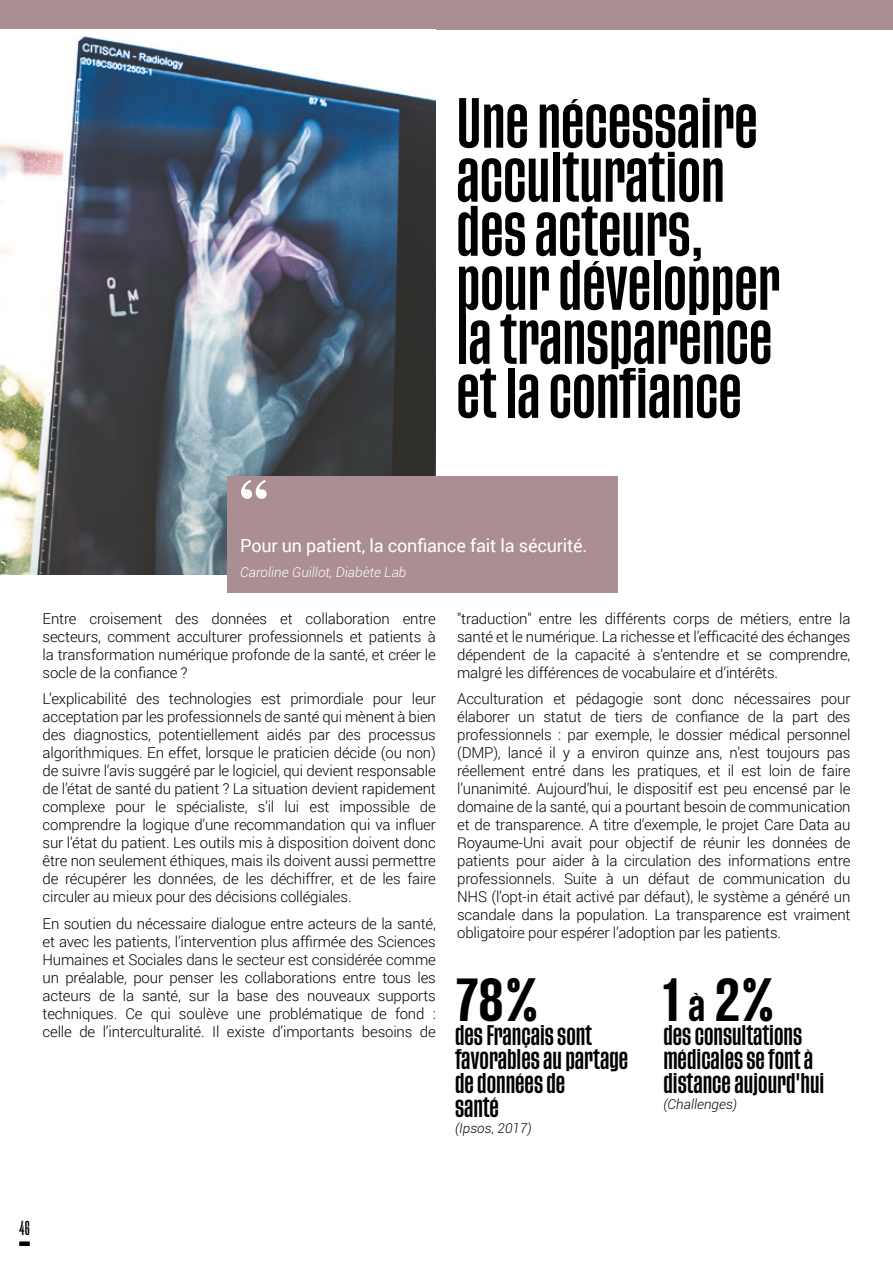
<style>
.page{position:relative;width:893px;height:1263px;background:#fff}
.page>*{position:absolute;margin:0;border:0;box-sizing:border-box;transform-origin:0 0}
.t1{font:700 57px "Century Schoolbook";color:#fff}
.t2{font:500 52.5px/54px "Tusker Grotesk 4500";color:#000}
.t3{font:500 45px "Tusker Grotesk 6500";color:#000}
.t4{font:500 21px/24px "Tusker Grotesk 4500";color:#000}
.t5{font:18px "Roboto";letter-spacing:-.01em;color:#fff}
.t6{font:300 15px/18px "Roboto";letter-spacing:-.01em;color:#000;text-align:justify}
.t7{font:500 15px "Tusker Grotesk 3500";color:#000}
.t8{font:italic 300 13.5px "Roboto";color:#fff}
.t9{font:italic 300 13.5px "Roboto";color:#000}
.s1{font-size:30px}
</style>
<div class="page">
<div style="left:0;top:0;width:893px;height:30px;background:#ab8e93"></div>
<div style="left:19px;top:1241px;width:11px;height:5px;background:#000"></div>
<img style="left:0;top:36px;width:436px;height:538px">
<div style="left:227px;top:476px;width:391px;height:116px;background:#ab8e93"></div>
<h2 class="t2" style="left:456px;top:99px;width:325px">Une nécessaire acculturation des acteurs, pour développer la transparence et la confiance</h2>
<h1 class="t1" style="left:240px;top:457px;width:29px">“</h1>
<p class="t5" style="left:240px;top:533px;width:349px">Pour un patient, la confiance fait la sécurité.</p>
<p class="t8" style="left:240px;top:562px;width:168px">Caroline Guillot, Diabète Lab</p>
<p class="t6" style="left:43px;top:609px;width:395px">Entre croisement des données et collaboration entre secteurs, comment acculturer professionnels et patients à la transformation numérique profonde de la santé, et créer le socle de la confiance ?</p>
<p class="t6" style="left:43px;top:689px;width:395px">L’explicabilité des technologies est primordiale pour leur acceptation par les professionnels de santé qui mènent à bien des diagnostics, potentiellement aidés par des processus algorithmiques. En effet, lorsque le praticien décide (ou non) de suivre l’avis suggéré par le logiciel, qui devient responsable de l’état de santé du patient ? La situation devient rapidement complexe pour le spécialiste, s’il lui est impossible de comprendre la logique d’une recommandation qui va influer sur l’état du patient. Les outils mis à disposition doivent donc être non seulement éthiques, mais ils doivent aussi permettre de récupérer les données, de les déchiffrer, et de les faire circuler au mieux pour des décisions collégiales.</p>
<p class="t6" style="left:43px;top:914px;width:395px">En soutien du nécessaire dialogue entre acteurs de la santé, et avec les patients, l’intervention plus affirmée des Sciences Humaines et Sociales dans le secteur est considérée comme un préalable, pour penser les collaborations entre tous les acteurs de la santé, sur la base des nouveaux supports techniques. Ce qui soulève une problématique de fond : celle de l’interculturalité. Il existe d’importants besoins de</p>
<p class="t6" style="left:457px;top:609px;width:395px">"traduction" entre les différents corps de métiers, entre la santé et le numérique. La richesse et l’efficacité des échanges dépendent de la capacité à s’entendre et se comprendre, malgré les différences de vocabulaire et d’intérêts.</p>
<p class="t6" style="left:457px;top:689px;width:395px">Acculturation et pédagogie sont donc nécessaires pour élaborer un statut de tiers de confiance de la part des professionnels : par exemple, le dossier médical personnel (DMP), lancé il y a environ quinze ans, n’est toujours pas réellement entré dans les pratiques, et il est loin de faire l’unanimité. Aujourd’hui, le dispositif est peu encensé par le domaine de la santé, qui a pourtant besoin de communication et de transparence. A titre d’exemple, le projet Care Data au Royaume-Uni avait pour objectif de réunir les données de patients pour aider à la circulation des informations entre professionnels. Suite à un défaut de communication du NHS (l’opt-in était activé par défaut), le système a généré un scandale dans la population. La transparence est vraiment obligatoire pour espérer l’adoption par les patients.</p>
<h3 class="t3" style="left:455px;top:973px;width:86px">78%</h3>
<h3 class="t4" style="left:455px;top:1024px;width:175px">des Français sont favorables au partage de données de<br>santé</h3>
<p class="t9" style="left:455px;top:1119px;width:78px">(Ipsos, 2017)</p>
<h3 class="t3" style="left:663px;top:973px;width:114px">1 <span class="s1">à</span> 2%</h3>
<h3 class="t4" style="left:663px;top:1024px;width:163px">des consultations médicales se font à distance aujourd'hui</h3>
<p class="t9" style="left:663px;top:1095px;width:75px">(Challenges)</p>
<p class="t7" style="left:19px;top:1219px;width:12px">46</p>
</div>
